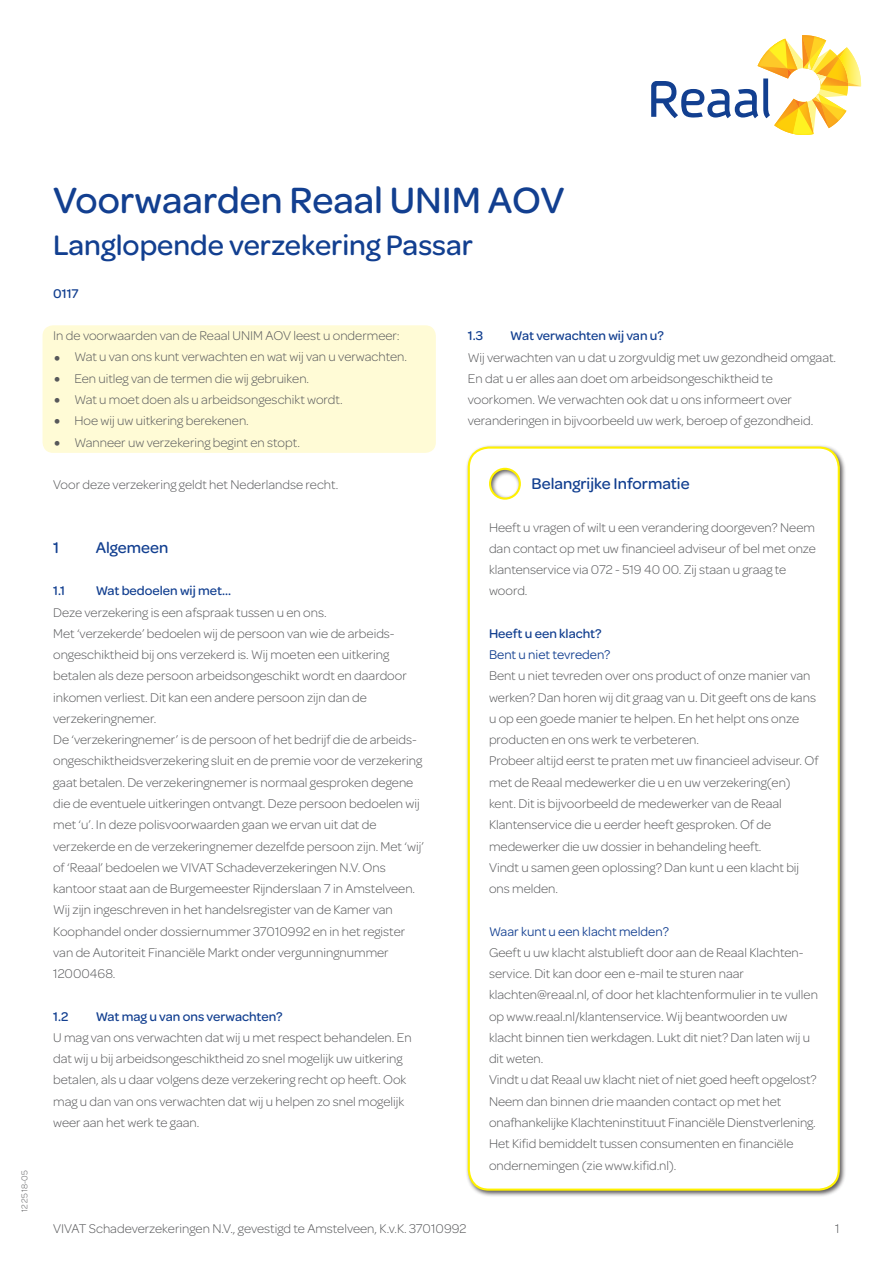
<style>
.page{position:relative;width:893px;height:1263px;background:#fff}
.page>*{position:absolute;margin:0;border:0;box-sizing:border-box;transform-origin:0 0}
.t1{font:500 39px "Omnes";color:#123f90}
.t2{font:500 30px "Omnes";color:#123f90}
.t3{font:500 16.5px "Omnes";color:#123f90}
.t4{font:300 13.5px/21.3px "Omnes";color:#57585a}
.t5{font:500 13.5px "Omnes";color:#123f90}
.t6{font:13.5px "Omnes";color:#123f90}
.t7{font:300 9px "Omnes";color:#57585a}
.s1{font-size:27px}
</style>
<div class="page">
<div style="left:465px;top:444px;width:381px;height:753px;background:#231f20;opacity:.75"></div>
<svg style="left:467px;top:445px;width:374px;height:747px"></svg>
<div style="left:43px;top:325px;width:393px;height:128px;background:#fffbd6;border-radius:11px"></div>
<svg style="left:651px;top:35px;width:210px;height:100px"></svg>
<p class="t7" style="left:19px;top:1212px;width:43px;rotate:-90deg">12 25 18-05</p>
<h1 class="t1" style="left:53px;top:173px;width:513px">Voorwaarden Reaal UNIM AOV</h1>
<h2 class="t2" style="left:53px;top:224px;width:421px">Langlopende verzekering Passar</h2>
<p class="t5" style="left:53px;top:284px;width:27px">0117</p>
<p class="t4" style="left:53px;top:325px;width:348px">In de voorwaarden van de Reaal UNIM AOV leest u ondermeer:</p>
<p class="t4" style="left:53px;top:346px;width:355px"><span class="s1">•</span> Wat u van ons kunt verwachten en wat wij van u verwachten.</p>
<p class="t4" style="left:53px;top:367px;width:258px"><span class="s1">•</span> Een uitleg van de termen die wij gebruiken.</p>
<p class="t4" style="left:53px;top:388px;width:291px"><span class="s1">•</span> Wat u moet doen als u arbeidsongeschikt wordt.</p>
<p class="t4" style="left:53px;top:410px;width:197px"><span class="s1">•</span> Hoe wij uw uitkering berekenen.</p>
<p class="t4" style="left:53px;top:431px;width:248px"><span class="s1">•</span> Wanneer uw verzekering begint en stopt.</p>
<p class="t4" style="left:53px;top:474px;width:287px">Voor deze verzekering geldt het Nederlandse recht.</p>
<p class="t5" style="left:468px;top:326px;width:17px">1.3</p>
<p class="t5" style="left:510px;top:326px;width:155px">Wat verwachten wij van u?</p>
<p class="t4" style="left:468px;top:346px;width:370px">Wij verwachten van u dat u zorgvuldig met uw gezondheid omgaat.<br>En dat u er alles aan doet om arbeidsongeschiktheid te voorkomen. We verwachten ook dat u ons informeert over veranderingen in bijvoorbeeld uw werk, beroep of gezondheid.</p>
<p class="t3" style="left:531px;top:472px;width:160px">Belangrijke Informatie</p>
<p class="t4" style="left:489px;top:516px;width:328px">Heeft u vragen of wilt u een verandering doorgeven? Neem dan contact op met uw financieel adviseur of bel met onze klantenservice via 072 - 519 40 00. Zij staan u graag te woord.</p>
<p class="t5" style="left:489px;top:624px;width:114px">Heeft u een klacht?</p>
<p class="t6" style="left:489px;top:645px;width:123px">Bent u niet tevreden?</p>
<p class="t4" style="left:489px;top:665px;width:331px">Bent u niet tevreden over ons product of onze manier van werken? Dan horen wij dit graag van u. Dit geeft ons de kans u op een goede manier te helpen. En het helpt ons onze producten en ons werk te verbeteren.<br>Probeer altijd eerst te praten met uw financieel adviseur. Of met de Reaal medewerker die u en uw verzekering(en) kent. Dit is bijvoorbeeld de medewerker van de Reaal Klantenservice die u eerder heeft gesproken. Of de medewerker die uw dossier in behandeling heeft.<br>Vindt u samen geen oplossing? Dan kunt u een klacht bij ons melden.</p>
<p class="t6" style="left:489px;top:922px;width:181px">Waar kunt u een klacht melden?</p>
<p class="t4" style="left:489px;top:941px;width:330px">Geeft u uw klacht alstublieft door aan de Reaal Klachten&shy;service. Dit kan door een e-mail te sturen naar klachten@reaal.nl, of door het klachtenformulier in te vullen op www.reaal.nl/klantenservice. Wij beantwoorden uw klacht binnen tien werkdagen. Lukt dit niet? Dan laten wij u dit weten.<br>Vindt u dat Reaal uw klacht niet of niet goed heeft opgelost?<br>Neem dan binnen drie maanden contact op met het onafhankelijke Klachteninstituut Financiële Dienstverlening.<br>Het Kifid bemiddelt tussen consumenten en financiële ondernemingen (zie www.kifid.nl).</p>
<p class="t3" style="left:53px;top:536px;width:8px">1</p>
<p class="t3" style="left:96px;top:536px;width:74px">Algemeen</p>
<p class="t5" style="left:53px;top:581px;width:14px">1.1</p>
<p class="t5" style="left:96px;top:581px;width:137px">Wat bedoelen wij met...</p>
<p class="t4" style="left:53px;top:601px;width:372px">Deze verzekering is een afspraak tussen u en ons.<br>Met ‘verzekerde’ bedoelen wij de persoon van wie de arbeids&shy;ongeschiktheid bij ons verzekerd is. Wij moeten een uitkering betalen als deze persoon arbeidsongeschikt wordt en daardoor inkomen verliest. Dit kan een andere persoon zijn dan de verzekeringnemer.<br>De ‘verzekeringnemer’ is de persoon of het bedrijf die de arbeids&shy;ongeschiktheidsverzekering sluit en de premie voor de verzekering gaat betalen. De verzekeringnemer is normaal gesproken degene die de eventuele uitkeringen ontvangt. Deze persoon bedoelen wij met ‘u’. In deze polisvoorwaarden gaan we ervan uit dat de verzekerde en de verzekeringnemer dezelfde persoon zijn. Met ‘wij’ of ‘Reaal’ bedoelen we VIVAT Schadeverzekeringen N.V. Ons kantoor staat aan de Burgemeester Rijnderslaan 7 in Amstelveen.<br>Wij zijn ingeschreven in het handelsregister van de Kamer van Koophandel onder dossiernummer 37010992 en in het register van de Autoriteit Financiële Markt onder vergunningnummer 12000468.</p>
<p class="t5" style="left:53px;top:1007px;width:17px">1.2</p>
<p class="t5" style="left:96px;top:1007px;width:188px">Wat mag u van ons verwachten?</p>
<p class="t4" style="left:53px;top:1026px;width:360px">U mag van ons verwachten dat wij u met respect behandelen. En dat wij u bij arbeidsongeschiktheid zo snel mogelijk uw uitkering betalen, als u daar volgens deze verzekering recht op heeft. Ook mag u dan van ons verwachten dat wij u helpen zo snel mogelijk weer aan het werk te gaan.</p>
<p class="t4" style="left:53px;top:1218px;width:415px">VIVAT Schadeverzekeringen N.V., gevestigd te Amstelveen, K.v.K. 37010992</p>
<p class="t4" style="left:835px;top:1218px;width:6px">1</p>
</div>
